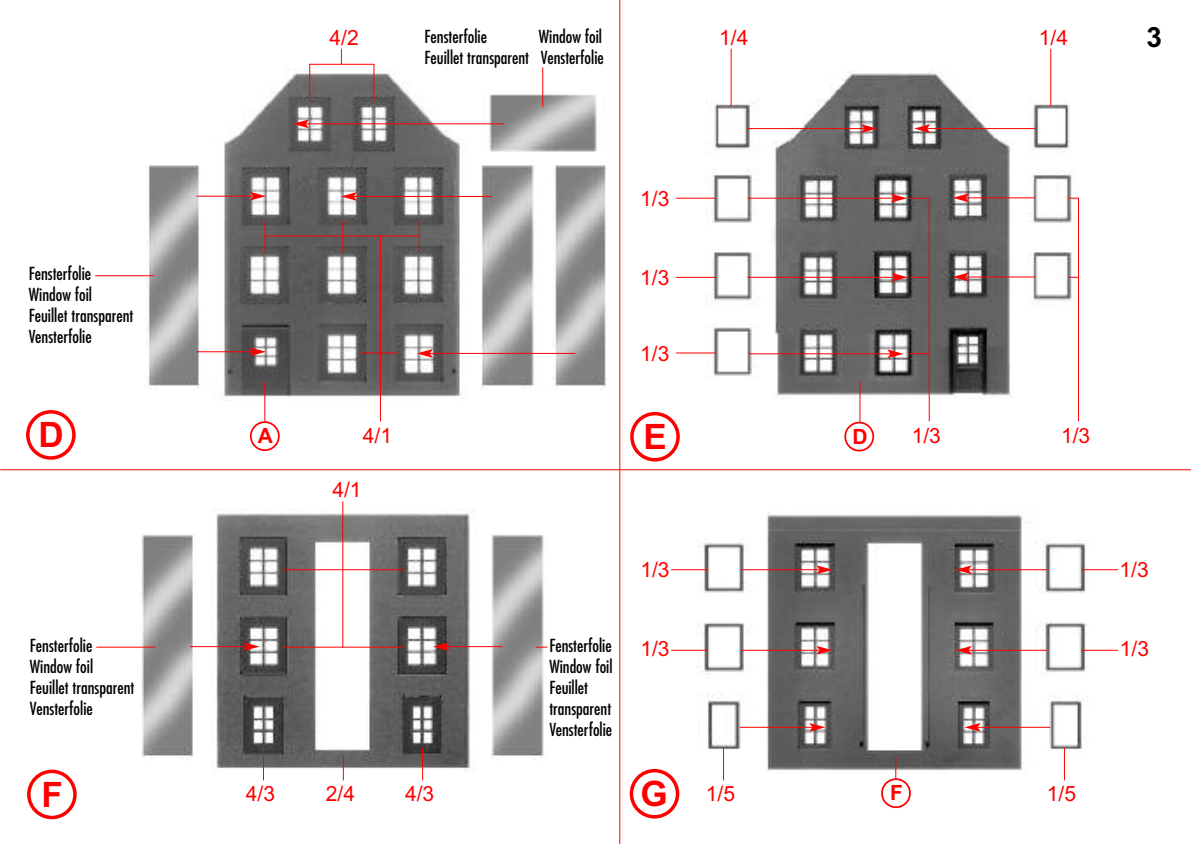
<style>
.page{position:relative;width:1191px;height:844px;background:#fff}
.page>*{position:absolute;margin:0;border:0;box-sizing:border-box;transform-origin:0 0}
.t1{font:700 35px "Arial";color:#f00}
.t2{font:700 28px "Arial";color:#000}
.t3{font:21px "Arial";color:#f00}
.t4{font:700 21px "Arial";color:#f00}
.t5{font:condensed 17.5px/21px "Futura Std";color:#000}
</style>
<div class="page">
<hr style="left:619px;top:0;width:1px;height:843px;background:#f00">
<hr style="left:0;top:469px;width:1191px;height:1px;background:#f00">
<img style="left:145px;top:67px;width:462px;height:333px">
<img style="left:705px;top:70px;width:371px;height:329px">
<svg style="left:26px;top:410px;width:50px;height:49px"></svg>
<svg style="left:630px;top:412px;width:50px;height:49px"></svg>
<svg style="left:27px;top:769px;width:50px;height:50px"></svg>
<hr style="left:196px;top:196px;width:57px;height:1px;background:#f00">
<svg style="left:250px;top:192px;width:16px;height:8px"></svg>
<hr style="left:196px;top:351px;width:57px;height:1px;background:#f00">
<svg style="left:250px;top:347px;width:16px;height:9px"></svg>
<hr style="left:430px;top:353px;width:145px;height:1px;background:#f00">
<svg style="left:416px;top:349px;width:17px;height:9px"></svg>
<hr style="left:354px;top:196px;width:138px;height:1px;background:#f00">
<svg style="left:341px;top:192px;width:16px;height:9px"></svg>
<hr style="left:306px;top:123px;width:198px;height:1px;background:#f00">
<svg style="left:293px;top:119px;width:16px;height:9px"></svg>
<hr style="left:748px;top:353px;width:142px;height:1px;background:#f00">
<svg style="left:887px;top:349px;width:16px;height:9px"></svg>
<hr style="left:747px;top:128px;width:117px;height:1px;background:#f00">
<svg style="left:861px;top:124px;width:16px;height:9px"></svg>
<hr style="left:927px;top:128px;width:108px;height:1px;background:#f00">
<svg style="left:914px;top:124px;width:16px;height:9px"></svg>
<hr style="left:965px;top:197px;width:70px;height:1px;background:#f00">
<svg style="left:952px;top:193px;width:16px;height:9px"></svg>
<hr style="left:965px;top:276px;width:70px;height:1px;background:#f00">
<svg style="left:952px;top:272px;width:16px;height:9px"></svg>
<hr style="left:747px;top:198px;width:147px;height:1px;background:#f00">
<svg style="left:891px;top:194px;width:39px;height:8px"></svg>
<hr style="left:676px;top:198px;width:40px;height:1px;background:#f00">
<svg style="left:909px;top:353px;width:21px;height:1px"></svg>
<hr style="left:747px;top:277px;width:147px;height:1px;background:#f00">
<svg style="left:891px;top:273px;width:39px;height:8px"></svg>
<hr style="left:264px;top:221px;width:1px;height:31px;background:#f00">
<hr style="left:342px;top:221px;width:1px;height:31px;background:#f00">
<hr style="left:419px;top:221px;width:1px;height:31px;background:#f00">
<hr style="left:928px;top:198px;width:1px;height:223px;background:#f00">
<hr style="left:265px;top:235px;width:154px;height:1px;background:#f00">
<hr style="left:360px;top:352px;width:37px;height:1px;background:#f00">
<hr style="left:309px;top:64px;width:1px;height:38px;background:#f00">
<hr style="left:373px;top:64px;width:1px;height:38px;background:#f00">
<hr style="left:309px;top:64px;width:65px;height:1px;background:#f00">
<svg style="left:341px;top:49px;width:1px;height:15px"></svg>
<hr style="left:730px;top:49px;width:1px;height:57px;background:#f00">
<hr style="left:542px;top:67px;width:1px;height:40px;background:#f00">
<hr style="left:1050px;top:49px;width:1px;height:57px;background:#f00">
<hr style="left:676px;top:277px;width:40px;height:1px;background:#f00">
<hr style="left:676px;top:352px;width:40px;height:1px;background:#f00">
<hr style="left:1078px;top:198px;width:1px;height:223px;background:#f00">
<hr style="left:380px;top:235px;width:1px;height:186px;background:#f00">
<hr style="left:264px;top:381px;width:1px;height:40px;background:#f00">
<hr style="left:859px;top:381px;width:1px;height:40px;background:#f00">
<svg style="left:629px;top:768px;width:50px;height:50px"></svg>
<svg style="left:250px;top:421px;width:30px;height:30px"></svg>
<hr style="left:95px;top:275px;width:59px;height:1px;background:#f00">
<img style="left:141px;top:508px;width:407px;height:264px">
<img style="left:697px;top:512px;width:391px;height:262px">
<svg style="left:844px;top:421px;width:30px;height:30px"></svg>
<hr style="left:190px;top:646px;width:56px;height:1px;background:#f00">
<svg style="left:243px;top:642px;width:16px;height:8px"></svg>
<hr style="left:741px;top:569px;width:78px;height:1px;background:#f00">
<svg style="left:816px;top:565px;width:16px;height:9px"></svg>
<hr style="left:968px;top:569px;width:78px;height:1px;background:#f00">
<svg style="left:955px;top:565px;width:16px;height:9px"></svg>
<hr style="left:671px;top:569px;width:37px;height:1px;background:#f00">
<hr style="left:1081px;top:569px;width:37px;height:1px;background:#f00">
<hr style="left:741px;top:649px;width:78px;height:1px;background:#f00">
<svg style="left:816px;top:645px;width:16px;height:9px"></svg>
<hr style="left:968px;top:649px;width:78px;height:1px;background:#f00">
<svg style="left:955px;top:645px;width:16px;height:9px"></svg>
<hr style="left:739px;top:726px;width:73px;height:1px;background:#f00">
<svg style="left:809px;top:722px;width:16px;height:9px"></svg>
<hr style="left:977px;top:726px;width:73px;height:1px;background:#f00">
<svg style="left:964px;top:722px;width:16px;height:9px"></svg>
<hr style="left:671px;top:649px;width:37px;height:1px;background:#f00">
<hr style="left:1081px;top:649px;width:37px;height:1px;background:#f00">
<hr style="left:446px;top:646px;width:56px;height:1px;background:#f00">
<svg style="left:433px;top:642px;width:16px;height:8px"></svg>
<hr style="left:263px;top:747px;width:1px;height:33px;background:#f00">
<hr style="left:342px;top:501px;width:1px;height:146px;background:#f00">
<hr style="left:283px;top:569px;width:120px;height:1px;background:#f00">
<hr style="left:283px;top:646px;width:120px;height:1px;background:#f00">
<hr style="left:96px;top:646px;width:60px;height:1px;background:#f00">
<svg style="left:535px;top:646px;width:12px;height:1px"></svg>
<hr style="left:422px;top:747px;width:1px;height:33px;background:#f00">
<svg style="left:881px;top:756px;width:30px;height:51px"></svg>
<hr style="left:723px;top:747px;width:1px;height:33px;background:#f00">
<hr style="left:1064px;top:747px;width:1px;height:33px;background:#f00">
<svg style="left:343px;top:755px;width:1px;height:25px"></svg>
<p class="t5" style="left:424px;top:27px;width:64px">Fensterfolie</p>
<p class="t5" style="left:424px;top:27px;width:181px;text-align:right">Window foil<br>Feuillet transparent Vensterfolie</p>
<p class="t3" style="left:329px;top:25px;width:31px">4/2</p>
<p class="t3" style="left:719px;top:25px;width:31px">1/4</p>
<p class="t3" style="left:1038px;top:25px;width:31px">1/4</p>
<h2 class="t2" style="left:1146px;top:21px;width:17px">3</h2>
<p class="t5" style="left:29px;top:264px;width:106px">Fensterfolie<br>Window foil<br>Feuillet transparent<br>Vensterfolie</p>
<p class="t3" style="left:640px;top:186px;width:31px">1/3</p>
<p class="t3" style="left:640px;top:265px;width:31px">1/3</p>
<p class="t3" style="left:640px;top:341px;width:31px">1/3</p>
<h1 class="t1" style="left:39px;top:414px;width:27px">D</h1>
<h1 class="t1" style="left:643px;top:416px;width:25px">E</h1>
<p class="t3" style="left:363px;top:424px;width:31px">4/1</p>
<p class="t3" style="left:1061px;top:424px;width:31px">1/3</p>
<p class="t3" style="left:911px;top:424px;width:31px">1/3</p>
<p class="t4" style="left:258px;top:423px;width:17px">A</p>
<p class="t4" style="left:852px;top:424px;width:17px">D</p>
<p class="t3" style="left:332px;top:478px;width:31px">4/1</p>
<p class="t3" style="left:640px;top:557px;width:31px">1/3</p>
<p class="t3" style="left:1119px;top:557px;width:31px">1/3</p>
<p class="t5" style="left:30px;top:635px;width:106px">Fensterfolie<br>Window foil<br>Feuillet transparent<br>Vensterfolie</p>
<p class="t5" style="left:549px;top:635px;width:65px">Fensterfolie<br>Window foil<br>Feuillet transparent<br>Vensterfolie</p>
<p class="t3" style="left:640px;top:636px;width:31px">1/3</p>
<p class="t3" style="left:1120px;top:636px;width:31px">1/3</p>
<h1 class="t1" style="left:42px;top:773px;width:23px">F</h1>
<h1 class="t1" style="left:640px;top:773px;width:29px">G</h1>
<p class="t4" style="left:890px;top:780px;width:14px">F</p>
<p class="t3" style="left:246px;top:780px;width:31px">4/3</p>
<p class="t3" style="left:326px;top:780px;width:31px">2/4</p>
<p class="t3" style="left:405px;top:780px;width:31px">4/3</p>
<p class="t3" style="left:706px;top:780px;width:31px">1/5</p>
<p class="t3" style="left:1047px;top:780px;width:31px">1/5</p>
</div>
